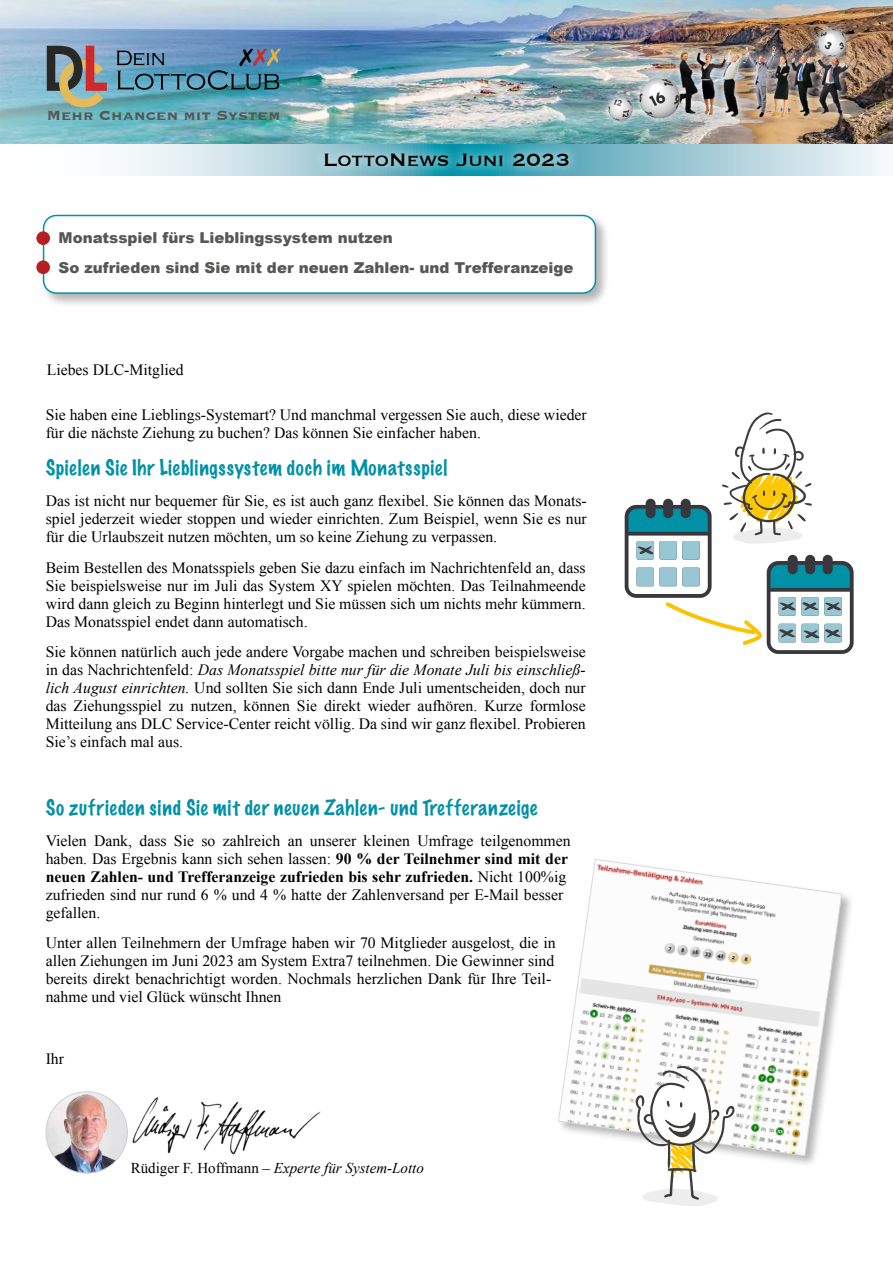
<style>
.page{position:relative;width:893px;height:1263px;background:#fff}
.page>*{position:absolute;margin:0;border:0;box-sizing:border-box;transform-origin:0 0}
.t1{font:23.25px "Copperplate";letter-spacing:-.01em;color:#000}
.t2{font:100 19.5px "Marker Felt";letter-spacing:.035em;color:#0091a7}
.t3{font:700 17.25px "Copperplate";color:#575756}
.t4{font:15.75px/18px "Times New Roman";color:#000}
.t5{font:900 15px/30.3px "Arial";color:#575756}
.t6{font:italic 15px "Times New Roman";color:#000}
.t7{font:500 4.65px "Raleway";color:#000}
.s1{font-style:italic}
.s2{font-weight:700}
.s3{font-style:normal}
</style>
<div class="page">
<img style="left:337px;top:0;width:556px;height:144px">
<div style="left:41px;top:212px;width:569px;height:96px;background:#000;opacity:.3"></div>
<div style="left:44px;top:215px;width:551px;height:78px;background:#fff;border-radius:13px"></div>
<div style="left:43px;top:215px;width:553px;height:79px;border:2px solid #0091a7;border-radius:13px"></div>
<div style="left:36px;top:231px;width:14px;height:14px;background:#b51f1f;border-radius:50%"></div>
<div style="left:36px;top:260px;width:14px;height:14px;background:#b51f1f;border-radius:50%"></div>
<img style="left:0;top:0;width:337px;height:144px">
<svg style="left:124px;top:144px;width:762px;height:31px"></svg>
<svg style="left:314px;top:142px;width:266px;height:34px"></svg>
<svg style="left:739px;top:22px;width:121px;height:101px"></svg>
<img style="left:752px;top:27px;width:106px;height:96px">
<svg style="left:601px;top:43px;width:153px;height:85px"></svg>
<img style="left:602px;top:27px;width:150px;height:96px">
<img style="left:46px;top:1092px;width:81px;height:81px;border-radius:41px">
<div style="left:46px;top:1091px;width:82px;height:82px;border:1px solid #d0d0d0;border-radius:50%"></div>
<img style="left:132px;top:1097px;width:189px;height:58px">
<svg style="left:47px;top:46px;width:60px;height:61px"></svg>
<svg style="left:117px;top:48px;width:164px;height:42px"></svg>
<div style="left:556px;top:857px;width:298px;height:312px;background:#000;opacity:.3"></div>
<svg style="left:558px;top:859px;width:284px;height:297px"></svg>
<svg style="left:666px;top:888px;width:98px;height:22px"></svg>
<svg style="left:634px;top:1064px;width:101px;height:142px"></svg>
<svg style="left:625px;top:412px;width:229px;height:242px"></svg>
<p class="t3" style="left:47px;top:104px;width:235px">Mehr Chancen mit System</p>
<h1 class="t1" style="left:323px;top:144px;width:248px">LottoNews Juni 2023</h1>
<p class="t5" style="left:59px;top:221px;width:516px">Monatsspiel fürs Lieblingssystem nutzen<br>So zufrieden sind Sie mit der neuen Zahlen- und Trefferanzeige</p>
<p class="t4" style="left:47px;top:360px;width:138px">Liebes DLC-Mitglied</p>
<p class="t4" style="left:46px;top:406px;width:543px">Sie haben eine Lieblings-Systemart? Und manchmal vergessen Sie auch, diese wieder für die nächste Ziehung zu buchen? Das können Sie einfacher haben.</p>
<p class="t2" style="left:46px;top:452px;width:403px">Spielen Sie Ihr Lieblingssystem doch im Monatsspiel</p>
<p class="t4" style="left:46px;top:491px;width:543px;text-align:justify">Das ist nicht nur bequemer für Sie, es ist auch ganz flexibel. Sie können das Monats&shy;spiel jederzeit wieder stoppen und wieder einrichten. Zum Beispiel, wenn Sie es nur für die Urlaubszeit nutzen möchten, um so keine Ziehung zu verpassen.</p>
<p class="t4" style="left:46px;top:558px;width:542px;text-align:justify">Beim Bestellen des Monatsspiels geben Sie dazu einfach im Nachrichtenfeld an, dass Sie beispielsweise nur im Juli das System XY spielen möchten. Das Teilnahmeende wird dann gleich zu Beginn hinterlegt und Sie müssen sich um nichts mehr kümmern.<br>Das Monatsspiel endet dann automatisch.</p>
<p class="t4" style="left:46px;top:643px;width:542px;text-align:justify">Sie können natürlich auch jede andere Vorgabe machen und schreiben beispielsweise in das Nachrichtenfeld: <span class="s1">Das Monatsspiel bitte nur für die Monate Juli bis einschließ&shy;lich August einrichten.</span> Und sollten Sie sich dann Ende Juli umentscheiden, doch nur das Ziehungsspiel zu nutzen, können Sie direkt wieder aufhören. Kurze formlose Mitteilung ans DLC Service-Center reicht völlig. Da sind wir ganz flexibel. Probieren Sie’s einfach mal aus.</p>
<p class="t2" style="left:46px;top:792px;width:493px">So zufrieden sind Sie mit der neuen Zahlen- und Trefferanzeige</p>
<p class="t4" style="left:46px;top:831px;width:527px">Vielen Dank, dass Sie so zahlreich an unserer kleinen Umfrage teilgenommen haben. Das Ergebnis kann sich sehen lassen: <span class="s2">90 % der Teilnehmer sind mit der neuen Zahlen- und Trefferanzeige zufrieden bis sehr zufrieden.</span> Nicht 100%ig zufrieden sind nur rund 6 % und 4 % hatte der Zahlenversand per E-Mail besser gefallen.</p>
<p class="t4" style="left:46px;top:934px;width:512px">Unter allen Teilnehmern der Umfrage haben wir 70 Mitglieder ausgelost, die in allen Ziehungen im Juni 2023 am System Extra7 teilnehmen. Die Gewinner sind bereits direkt benachrichtigt worden. Nochmals herzlichen Dank für Ihre Teil&shy;nahme und viel Glück wünscht Ihnen</p>
<p class="t4" style="left:46px;top:1049px;width:20px">Ihr</p>
<p class="t6" style="left:131px;top:1158px;width:295px"><span class="s3">Rüdiger F. Hoffmann –</span> Experte für System-Lotto</p>
<p class="t7" style="left:670px;top:891px;width:98px;rotate:8deg">Auftrags-Nr. 123456, Mitglieds-Nr. 999.999</p>
</div>
